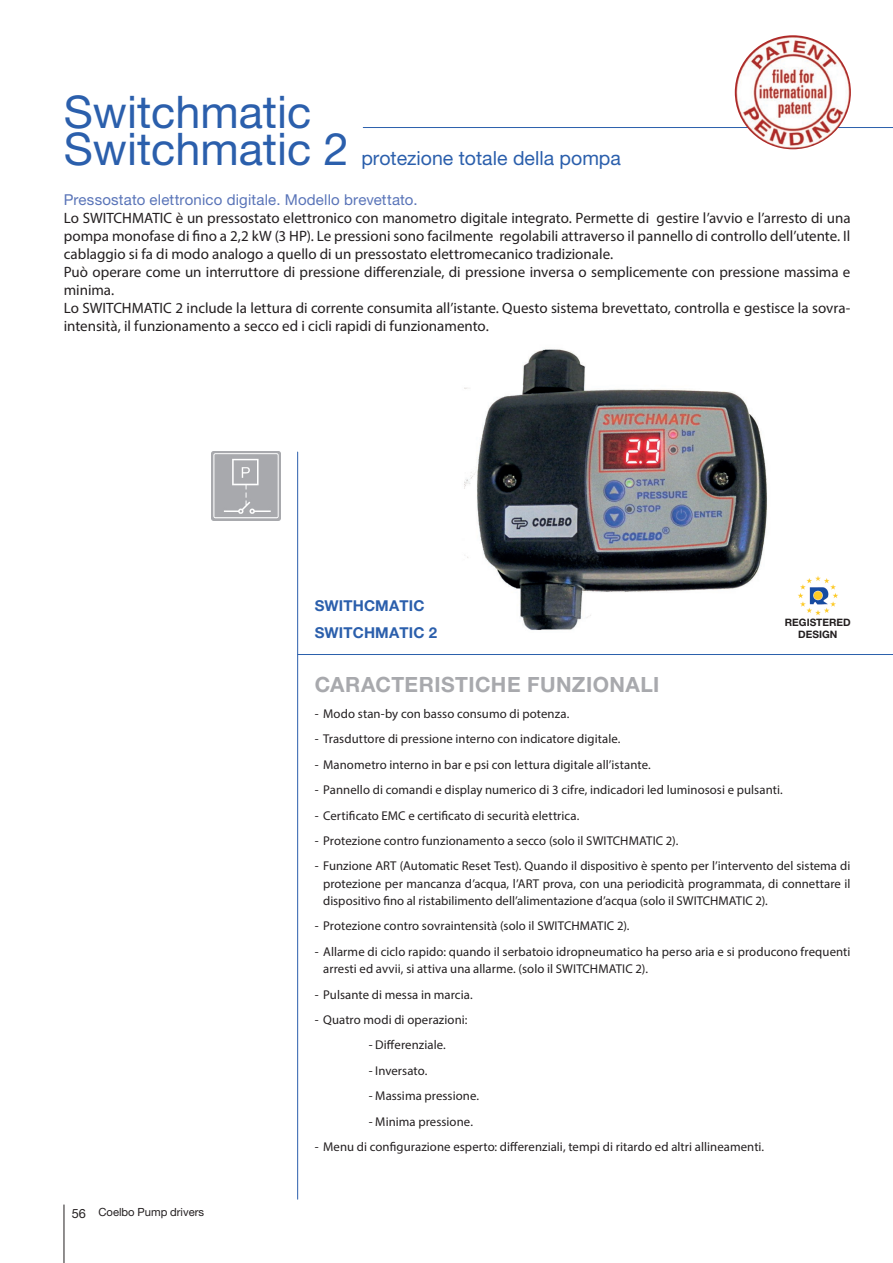
<style>
.page{position:relative;width:893px;height:1263px;background:#fff}
.page>*{position:absolute;margin:0;border:0;box-sizing:border-box;transform-origin:0 0}
.t1{font:45px/37.2px "Helvetica Neue";color:#2b5fac}
.t2{font:700 21px "Helvetica Neue";letter-spacing:.02em;color:#a8a9ad}
.t3{font:19.5px "Helvetica Neue";color:#2b5fac}
.t4{font:15px/18px "Myriad Pro";color:#231f20}
.t5{font:15px "Helvetica Neue";letter-spacing:.01em;color:#5974b8}
.t6{font:700 15px/27px "Helvetica Neue";letter-spacing:.01em;color:#2b5fac}
.t7{font:12.75px/17.2px "Myriad Pro";letter-spacing:.005em;color:#231f20;text-align:justify}
.t8{font:11.25px "Helvetica Neue";color:#231f20}
.t9{font:700 10.2px/12.3px "Helvetica Neue";color:#231f20;text-align:center}
.s1{font-size:12.75px}
</style>
<div class="page">
<hr style="left:64px;top:1204px;width:1px;height:59px;background:#231f20">
<hr style="left:297px;top:654px;width:596px;height:1px;background:#2b5fac">
<hr style="left:363px;top:127px;width:530px;height:1px;background:#2b5fac">
<hr style="left:297px;top:452px;width:1px;height:747px;background:#2b5fac">
<img style="left:464px;top:349px;width:303px;height:281px">
<img style="left:798px;top:576px;width:40px;height:39px">
<img style="left:735px;top:35px;width:116px;height:114px">
<img style="left:212px;top:452px;width:69px;height:68px">
<h1 class="t1" style="left:64px;top:93px;width:287px">Switchmatic<br>Switchmatic 2</h1>
<h3 class="t3" style="left:361px;top:146px;width:261px">protezione totale della pompa</h3>
<p class="t5" style="left:64px;top:191px;width:355px">Pressostato elettronico digitale. Modello brevettato.</p>
<p class="t4" style="left:64px;top:209px;width:788px">Lo SWITCHMATIC è un pressostato elettronico con manometro digitale integrato. Permette di gestire l’avvio e l’arresto di una pompa monofase di fino a 2,2 kW (3 HP). Le pressioni sono facilmente regolabili attraverso il pannello di controllo dell’utente. Il cablaggio si fa di modo analogo a quello di un pressostato elettromecanico tradizionale.<br>Può operare come un interruttore di pressione differenziale, di pressione inversa o semplicemente con pressione massima e minima.<br>Lo SWITCHMATIC 2 include la lettura di corrente consumita all’istante. Questo sistema brevettato, controlla e gestisce la sovra&shy;intensità, il funzionamento a secco ed i cicli rapidi di funzionamento.</p>
<p class="t6" style="left:315px;top:592px;width:124px">SWITHCMATIC<br>SWITCHMATIC 2</p>
<p class="t9" style="left:785px;top:615px;width:67px">REGISTERED<br>DESIGN</p>
<p class="t8" style="left:72px;top:1205px;width:134px"><span class="s1">56</span> Coelbo Pump drivers</p>
<h2 class="t2" style="left:315px;top:672px;width:346px">CARACTERISTICHE FUNZIONALI</h2>
<p class="t7" style="left:315px;top:705px;width:256px">- Modo stan-by con basso consumo di potenza.</p>
<p class="t7" style="left:315px;top:730px;width:307px">- Trasduttore di pressione interno con indicatore digitale.</p>
<p class="t7" style="left:315px;top:755px;width:338px">- Manometro interno in bar e psi con lettura digitale all’istante.</p>
<p class="t7" style="left:315px;top:781px;width:469px">- Pannello di comandi e display numerico di 3 cifre, indicadori led luminososi e pulsanti.</p>
<p class="t7" style="left:315px;top:806px;width:266px">- Certificato EMC e certificato di securità elettrica.</p>
<p class="t7" style="left:315px;top:832px;width:365px">- Protezione contro funzionamento a secco (solo il SWITCHMATIC 2).</p>
<p class="t7" style="left:323px;top:857px;width:529px;text-indent:-9px">- Funzione ART (Automatic Reset Test). Quando il dispositivo è spento per l’intervento del sistema di protezione per mancanza d’acqua, l’ART prova, con una periodicità programmata, di connettare il dispositivo fino al ristabilimento dell’alimentazione d’acqua (solo il SWITCHMATIC 2).</p>
<p class="t7" style="left:315px;top:917px;width:316px">- Protezione contro sovraintensità (solo il SWITCHMATIC 2).</p>
<p class="t7" style="left:323px;top:943px;width:529px;text-indent:-9px">- Allarme di ciclo rapido: quando il serbatoio idropneumatico ha perso aria e si producono frequenti arresti ed avvii, si attiva una allarme. (solo il SWITCHMATIC 2).</p>
<p class="t7" style="left:315px;top:985px;width:159px">- Pulsante di messa in marcia.</p>
<p class="t7" style="left:315px;top:1011px;width:154px">- Quatro modi di operazioni:</p>
<p class="t7" style="left:369px;top:1036px;width:79px">- Differenziale.</p>
<p class="t7" style="left:369px;top:1062px;width:60px">- Inversato.</p>
<p class="t7" style="left:369px;top:1087px;width:112px">- Massima pressione.</p>
<p class="t7" style="left:369px;top:1112px;width:106px">- Minima pressione.</p>
<p class="t7" style="left:315px;top:1138px;width:451px">- Menu di configurazione esperto: differenziali, tempi di ritardo ed altri allineamenti.</p>
</div>
